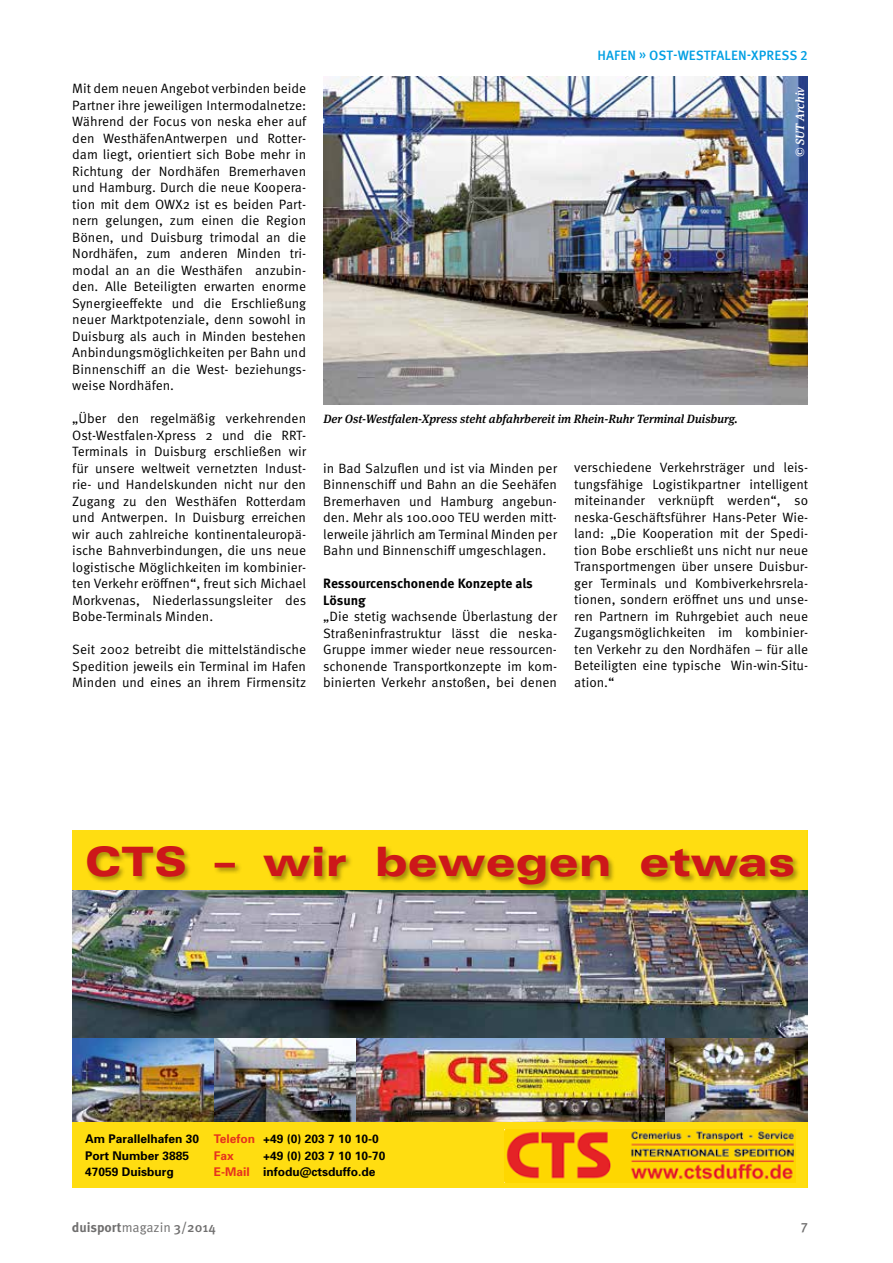
<style>
.page{position:relative;width:893px;height:1263px;background:#fff}
.page>*{position:absolute;margin:0;border:0;box-sizing:border-box;transform-origin:0 0}
.t1{font:900 expanded 40.5px "Univers";color:#cd171a}
.t2{font:13.5px/16.5px "Meta Pro";color:#000;text-align:justify}
.t3{font:700 13.5px/16.5px "Meta Pro";letter-spacing:-.005em;color:#000}
.t4{font:500 13.5px "Meta Pro";letter-spacing:.01em;color:#009fe3}
.t5{font:700 13.5px "Meta Pro";color:#706f6f}
.t6{font:500 13.5px "Meta Pro";color:#706f6f}
.t7{font:700 12px/16.5px "Univers";color:#000}
.t8{font:italic 500 12px "Meta Serif Pro";color:#000}
.t9{font:italic 500 12px "Meta Serif Pro";color:#fff}
.s1{color:#e6331d}
.s2{font-weight:400}
.s3{font-weight:500}
</style>
<div class="page">
<img style="left:323px;top:77px;width:485px;height:328px">
<div style="left:72px;top:830px;width:736px;height:358px;background:#fd1"></div>
<img style="left:72px;top:890px;width:736px;height:232px">
<img style="left:214px;top:1039px;width:141px;height:83px">
<img style="left:665px;top:1039px;width:143px;height:83px">
<div style="left:86px;top:845px;width:715px;height:46px;background:#000;opacity:.35"></div>
<img style="left:505px;top:1130px;width:290px;height:52px">
<p class="t2" style="left:72px;top:81px;width:236px">Mit dem neuen Angebot verbinden beide Partner ihre jeweiligen Intermodalnetze:<br>Während der Focus von neska eher auf den WesthäfenAntwerpen und Rotter&shy;dam liegt, orientiert sich Bobe mehr in Richtung der Nordhäfen Bremerhaven und Hamburg. Durch die neue Koopera&shy;tion mit dem OWX2 ist es beiden Part&shy;nern gelungen, zum einen die Region Bönen, und Duisburg trimodal an die Nordhäfen, zum anderen Minden tri&shy;modal an an die Westhäfen anzubin&shy;den. Alle Beteiligten erwarten enorme Synergieeffekte und die Erschließung neuer Marktpotenziale, denn sowohl in Duisburg als auch in Minden bestehen Anbindungsmöglichkeiten per Bahn und Binnenschiff an die West- beziehungs&shy;weise Nordhäfen.</p>
<p class="t2" style="left:72px;top:410px;width:235px">„Über den regelmäßig verkehrenden Ost-Westfalen-Xpress 2 und die RRT-Terminals in Duisburg erschließen wir für unsere weltweit vernetzten Indust&shy;rie- und Handelskunden nicht nur den Zugang zu den Westhäfen Rotterdam und Antwerpen. In Duisburg erreichen wir auch zahlreiche kontinentaleuropä&shy;ische Bahnverbindungen, die uns neue logistische Möglichkeiten im kombinier&shy;ten Verkehr eröffnen“, freut sich Michael Morkvenas, Niederlassungsleiter des Bobe-Terminals Minden.</p>
<p class="t2" style="left:72px;top:641px;width:235px">Seit 2002 betreibt die mittelständische Spedition jeweils ein Terminal im Hafen Minden und eines an ihrem Firmensitz</p>
<p class="t4" style="left:597px;top:47px;width:212px">HAFEN » OST-WESTFALEN-XPRESS 2</p>
<p class="t9" style="left:791px;top:157px;width:72px;rotate:-90deg">© SUT Archiv</p>
<p class="t8" style="left:323px;top:410px;width:416px">Der Ost-Westfalen-Xpress steht abfahrbereit im Rhein-Ruhr Terminal Duisburg.</p>
<p class="t2" style="left:323px;top:460px;width:235px">in Bad Salzuflen und ist via Minden per Binnenschiff und Bahn an die Seehäfen Bremerhaven und Hamburg angebun&shy;den. Mehr als 100.000 TEU werden mitt&shy;lerweile jährlich am Terminal Minden per Bahn und Binnenschiff umgeschlagen.</p>
<p class="t3" style="left:323px;top:576px;width:211px">Ressourcenschonende Konzepte als<br>Lösung</p>
<p class="t2" style="left:323px;top:608px;width:235px">„Die stetig wachsende Überlastung der Straßeninfrastruktur lässt die neska-Gruppe immer wieder neue ressourcen&shy;schonende Transportkonzepte im kom&shy;binierten Verkehr anstoßen, bei denen</p>
<p class="t2" style="left:574px;top:460px;width:235px">verschiedene Verkehrsträger und leis&shy;tungsfähige Logistikpartner intelligent miteinander verknüpft werden“, so neska-Geschäftsführer Hans-Peter Wie&shy;land: „Die Kooperation mit der Spedi&shy;tion Bobe erschließt uns nicht nur neue Transportmengen über unsere Duisbur&shy;ger Terminals und Kombiverkehrsrela&shy;tionen, sondern eröffnet uns und unse&shy;ren Partnern im Ruhrgebiet auch neue Zugangsmöglichkeiten im kombinier&shy;ten Verkehr zu den Nordhäfen – für alle Beteiligten eine typische Win-win-Situ&shy;ation.“</p>
<h1 class="t1" style="left:85px;top:838px;width:712px">CTS – wir bewegen etwas</h1>
<p class="t7" style="left:85px;top:1130px;width:116px">Am Parallelhafen 30<br>Port Number 3885<br>47059 Duisburg</p>
<p class="t7" style="left:214px;top:1130px;width:167px"><span class="s1">Telefon</span> +49 (0) 203 7 10 10-0<br><span class="s1">Fax</span></p>
<p class="t7" style="left:214px;top:1147px;width:173px;text-indent:50px">+49 (0) 203 7 10 10-70<br><span class="s1">E-Mail</span> infodu@ctsduffo.de</p>
<p class="t5" style="left:72px;top:1218px;width:145px">duisport<span class="s2">magazin</span> <span class="s3">3/2014</span></p>
<p class="t6" style="left:801px;top:1218px;width:9px">7</p>
</div>
